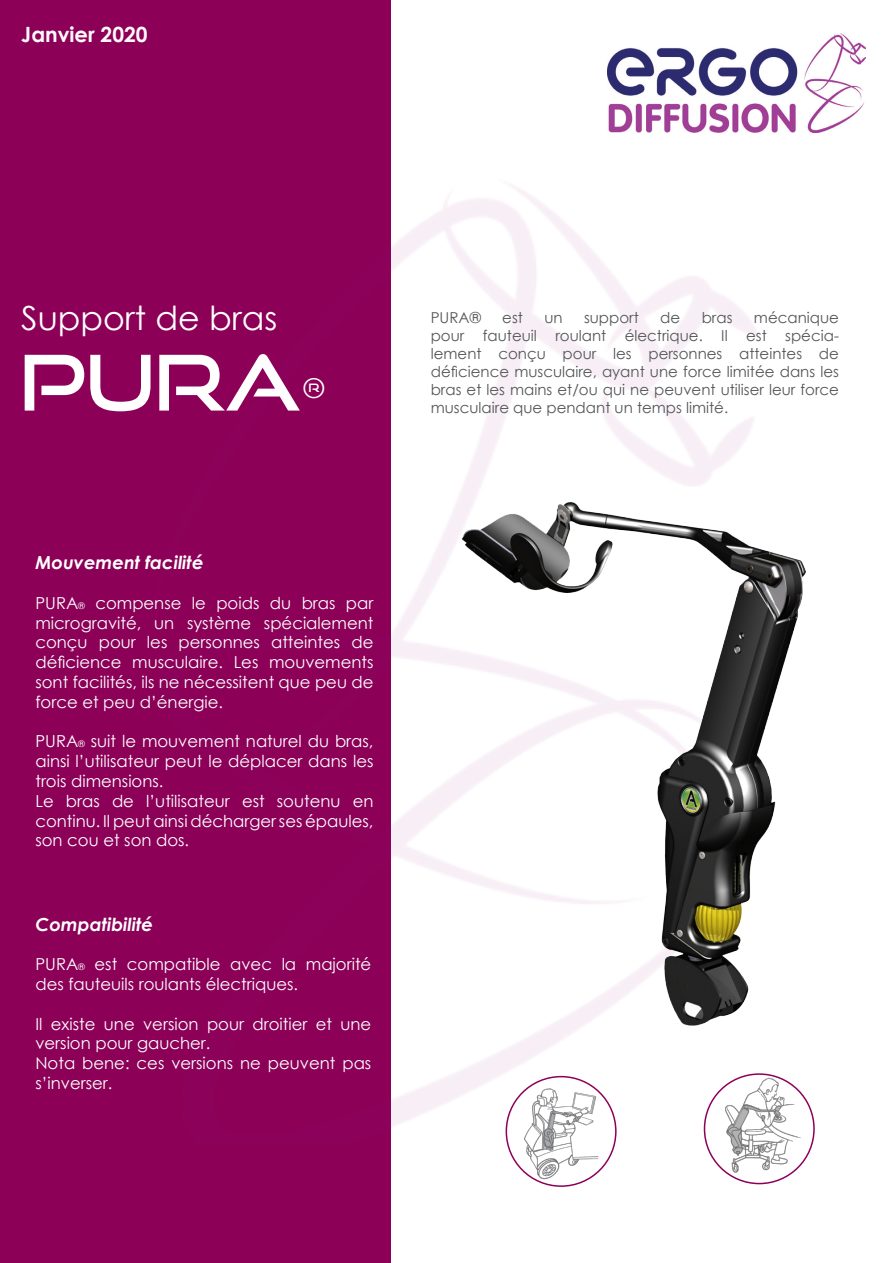
<style>
.page{position:relative;width:893px;height:1263px;background:#fff}
.page>*{position:absolute;margin:0;border:0;box-sizing:border-box;transform-origin:0 0}
.t1{font:76.65px "Good Times Rg";color:#fff}
.t2{font:33.3px "Century Gothic";color:#fff}
.t3{font:700 21px "Century Gothic";color:#fefafc}
.t4{font:italic 700 18px "Century Gothic";color:#fff}
.t5{font:16.5px/19.8px "Century Gothic";color:#fff}
.t6{font:15px/18px "Century Gothic";color:#545557;text-align:justify}
.s1{font-size:45px}
.s2{font-size:9px}
</style>
<div class="page">
<div style="left:0;top:0;width:391px;height:1263px;background:#8c0058"></div>
<img style="left:608px;top:34px;width:258px;height:98px">
<img style="left:391px;top:182px;width:377px;height:963px">
<img style="left:454px;top:475px;width:352px;height:550px">
<img style="left:513px;top:1082px;width:92px;height:102px">
<div style="left:506px;top:1076px;width:111px;height:111px;border:2px solid #8c0058;border-radius:50%"></div>
<img style="left:713px;top:1074px;width:92px;height:103px">
<div style="left:704px;top:1073px;width:111px;height:111px;border:2px solid #8c0058;border-radius:50%"></div>
<p class="t3" style="left:21px;top:19px;width:128px">Janvier 2020</p>
<p class="t2" style="left:21px;top:294px;width:258px">Support de bras</p>
<p class="t1" style="left:20px;top:336px;width:309px">PURA<span class="s1">®</span></p>
<p class="t4" style="left:35px;top:549px;width:170px">Mouvement facilité</p>
<p class="t5" style="left:35px;top:593px;width:340px;text-align:justify">PURA<span class="s2">®</span> compense le poids du bras par microgravité, un système spécialement conçu pour les personnes atteintes de</p>
<p class="t5" style="left:35px;top:652px;width:340px;text-align:justify">déficience musculaire. Les mouvements sont facilités, ils ne nécessitent que peu de force et peu d’énergie.</p>
<p class="t5" style="left:35px;top:731px;width:340px;text-align:justify">PURA<span class="s2">®</span> suit le mouvement naturel du bras, ainsi l’utilisateur peut le déplacer dans les trois dimensions.</p>
<p class="t5" style="left:35px;top:791px;width:340px">Le bras de l’utilisateur est soutenu en</p>
<p class="t5" style="left:35px;top:810px;width:340px">continu. Il peut ainsi décharger ses épaules, son cou et son dos.</p>
<p class="t4" style="left:35px;top:910px;width:119px">Compatibilité</p>
<p class="t5" style="left:35px;top:954px;width:337px">PURA<span class="s2">®</span> est compatible avec la majorité des fauteuils roulants électriques.</p>
<p class="t5" style="left:35px;top:1013px;width:337px">Il existe une version pour droitier et une version pour gaucher.</p>
<p class="t5" style="left:35px;top:1053px;width:337px">Nota bene: ces versions ne peuvent pas s’inverser.</p>
<p class="t6" style="left:431px;top:308px;width:410px;text-indent:323px">mécanique pour fauteuil roulant électrique. Il est spécia&shy;lement conçu pour les personnes atteintes de</p>
<p class="t6" style="left:431px;top:362px;width:410px">déficience musculaire, ayant une force limitée dans les bras et les mains et/ou qui ne peuvent utiliser leur force musculaire que pendant un temps limité.</p>
<p class="t6" style="left:431px;top:308px;width:52px">PURA®</p>
<p class="t6" style="left:502px;top:308px;width:22px">est</p>
<p class="t6" style="left:544px;top:308px;width:20px">un</p>
<p class="t6" style="left:584px;top:308px;width:56px">support</p>
<p class="t6" style="left:660px;top:308px;width:22px">de</p>
<p class="t6" style="left:702px;top:308px;width:32px">bras</p>
</div>
